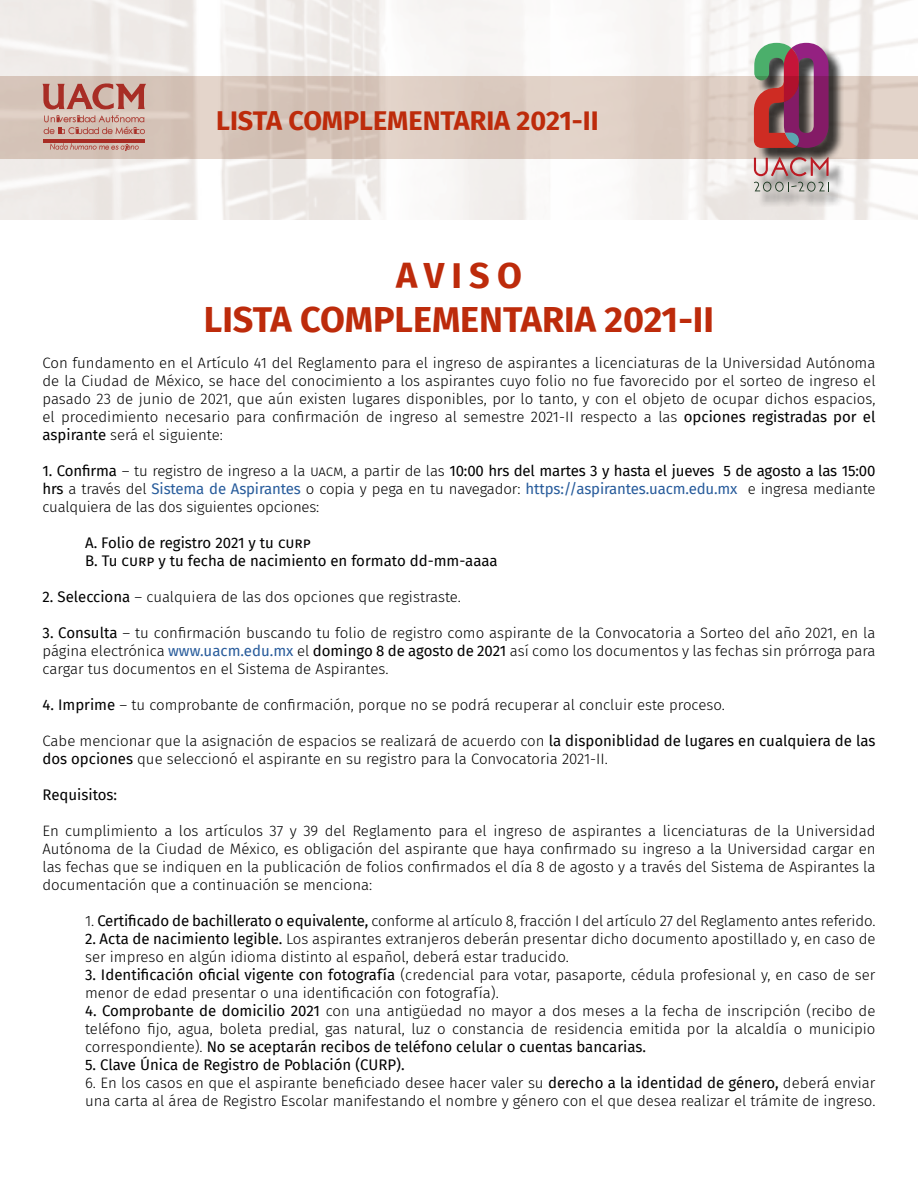
<style>
.page{position:relative;width:918px;height:1188px;background:#fff}
.page>*{position:absolute;margin:0;border:0;box-sizing:border-box;transform-origin:0 0}
.t1{font:700 36px/43.2px "Fira Sans";color:#bd2b0b;text-align:center}
.t2{font:700 27px "Fira Sans";color:#bd2b0b}
.t3{font:300 15px/18px "Fira Sans";color:#000;text-align:justify}
.t4{font:15px/18px "Fira Sans";color:#000}
.s1{font-weight:400}
.s2{font-weight:400;color:#275b9b}
</style>
<div class="page">
<svg style="left:0;top:0;width:918px;height:220px;fill:#f5f3f1"></svg>
<div style="left:756px;top:45px;width:89px;height:162px;background:#000;opacity:.75"></div>
<svg style="left:754px;top:43px;width:75px;height:33px;background:#846774"></svg>
<svg style="left:754px;top:182px;width:75px;height:10px"></svg>
<svg style="left:754px;top:158px;width:75px;height:18px"></svg>
<svg style="left:0;top:76px;width:918px;height:82px;background:#d2bcb4"></svg>
<svg style="left:43px;top:82px;width:103px;height:52px;background:#c7968c"></svg>
<svg style="left:50px;top:143px;width:89px;height:8px"></svg>
<hr style="left:44px;top:139px;width:101px;height:3px;background:#a82d25">
<h2 class="t2" style="left:216px;top:98px;width:384px">LISTA COMPLEMENTARIA 2021-II</h2>
<h1 class="t1" style="left:204px;top:252px;width:512px">AVISO<br>LISTA COMPLEMENTARIA 2021-II</h1>
<p class="t3" style="left:43px;top:353px;width:835px">Con fundamento en el Artículo 41 del Reglamento para el ingreso de aspirantes a licenciaturas de la Universidad Autónoma de la Ciudad de México, se hace del conocimiento a los aspirantes cuyo folio no fue favorecido por el sorteo de ingreso el pasado 23 de junio de 2021, que aún existen lugares disponibles, por lo tanto, y con el objeto de ocupar dichos espacios, el procedimiento necesario para confirmación de ingreso al semestre 2021-II respecto a las <span class="s1">opciones registradas por el aspirante</span> será el siguiente:</p>
<p class="t3" style="left:43px;top:461px;width:835px"><span class="s1">1. Confirma</span> – tu registro de ingreso a la uacm, a partir de las <span class="s1">10:00 hrs del martes 3 y hasta el jueves 5 de agosto a las 15:00 hrs</span> a través del <span class="s2">Sistema de Aspirantes</span> o copia y pega en tu navegador: <span class="s2">https://aspirantes.uacm.edu.mx</span> e ingresa mediante cualquiera de las dos siguientes opciones:</p>
<p class="t4" style="left:85px;top:533px;width:414px">A. Folio de registro 2021 y tu curp<br>B. Tu curp y tu fecha de nacimiento en formato dd-mm-aaaa</p>
<p class="t3" style="left:43px;top:587px;width:420px"><span class="s1">2. Selecciona</span> – cualquiera de las dos opciones que registraste.</p>
<p class="t3" style="left:43px;top:623px;width:835px"><span class="s1">3. Consulta</span> – tu confirmación buscando tu folio de registro como aspirante de la Convocatoria a Sorteo del año 2021, en la página electrónica <span class="s2">www.uacm.edu.mx</span> el <span class="s1">domingo 8 de agosto de 2021</span> así como los documentos y las fechas sin prórroga para cargar tus documentos en el Sistema de Aspirantes.</p>
<p class="t3" style="left:43px;top:695px;width:684px"><span class="s1">4. Imprime</span> – tu comprobante de confirmación, porque no se podrá recuperar al concluir este proceso.</p>
<p class="t3" style="left:43px;top:731px;width:834px">Cabe mencionar que la asignación de espacios se realizará de acuerdo con <span class="s1">la disponiblidad de lugares en cualquiera de las dos opciones</span> que seleccionó el aspirante en su registro para la Convocatoria 2021-II.</p>
<p class="t4" style="left:43px;top:785px;width:76px">Requisitos:</p>
<p class="t3" style="left:43px;top:821px;width:835px">En cumplimiento a los artículos 37 y 39 del Reglamento para el ingreso de aspirantes a licenciaturas de la Universidad Autónoma de la Ciudad de México, es obligación del aspirante que haya confirmado su ingreso a la Universidad cargar en las fechas que se indiquen en la publicación de folios confirmados el día 8 de agosto y a través del Sistema de Aspirantes la documentación que a continuación se menciona:</p>
<p class="t3" style="left:85px;top:911px;width:792px">1. <span class="s1">Certificado de bachillerato o equivalente,</span> conforme al artículo 8, fracción I del artículo 27 del Reglamento antes referido.</p>
<p class="t3" style="left:85px;top:929px;width:792px"><span class="s1">2. Acta de nacimiento legible.</span> Los aspirantes extranjeros deberán presentar dicho documento apostillado y, en caso de ser impreso en algún idioma distinto al español, deberá estar traducido.</p>
<p class="t3" style="left:85px;top:965px;width:792px"><span class="s1">3. Identificación oficial vigente con fotografía</span> (credencial para votar, pasaporte, cédula profesional y, en caso de ser menor de edad presentar o una identificación con fotografía).</p>
<p class="t3" style="left:85px;top:1001px;width:792px"><span class="s1">4. Comprobante de domicilio 2021</span> con una antigüedad no mayor a dos meses a la fecha de inscripción (recibo de teléfono fijo, agua, boleta predial, gas natural, luz o constancia de residencia emitida por la alcaldía o municipio correspondiente). <span class="s1">No se aceptarán recibos de teléfono celular o cuentas bancarias.</span></p>
<p class="t4" style="left:85px;top:1055px;width:321px">5. Clave Única de Registro de Población (CURP).</p>
<p class="t3" style="left:85px;top:1073px;width:792px">6. En los casos en que el aspirante beneficiado desee hacer valer su <span class="s1">derecho a la identidad de género,</span> deberá enviar una carta al área de Registro Escolar manifestando el nombre y género con el que desea realizar el trámite de ingreso.</p>
</div>
